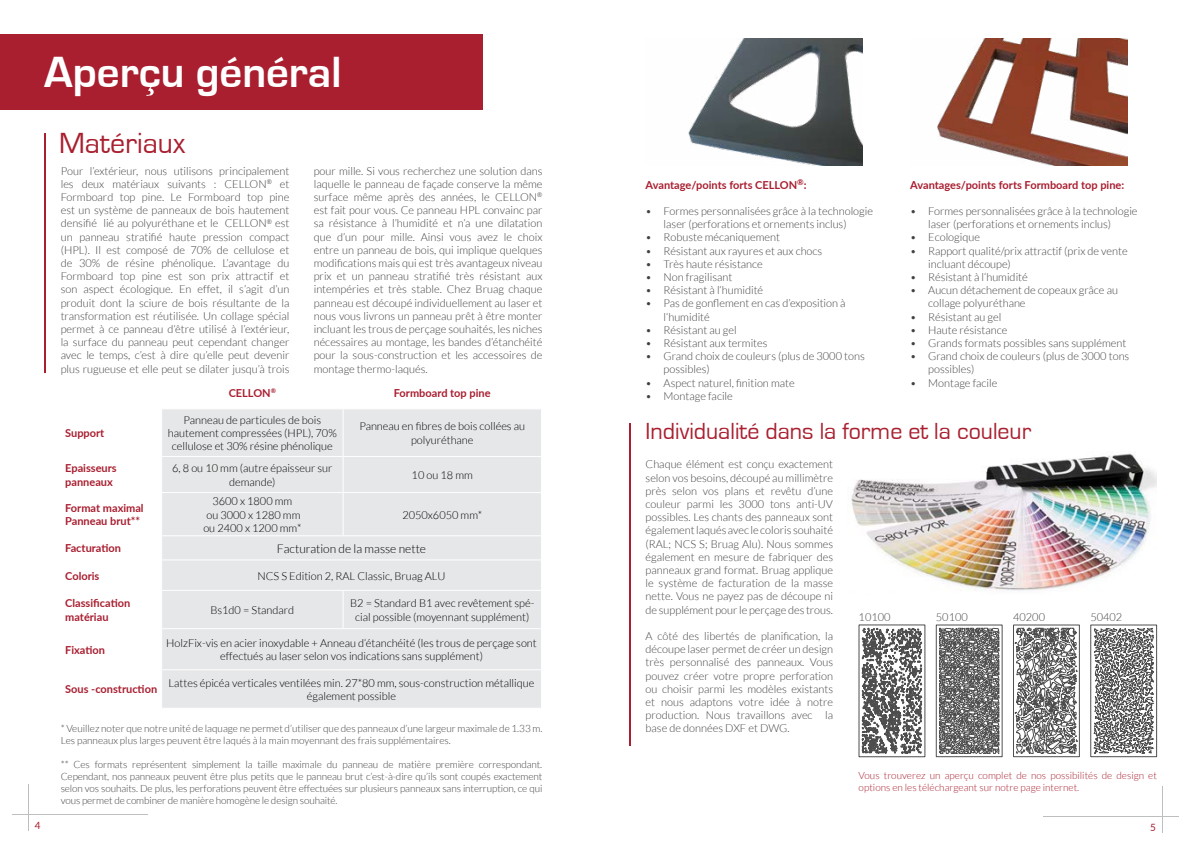
<style>
.page{position:relative;width:1191px;height:842px;background:#fff}
.page>*{position:absolute;margin:0;border:0;box-sizing:border-box;transform-origin:0 0}
.t1{font:700 45px "Eurostile";color:#fff}
.t2{font:30px "Eurostile";color:#a91f2f}
.t3{font:24px "Eurostile";color:#a91f2f}
.t4{font:300 12px "Lato";color:#000}
.t5{font:300 11px/13.2px "Lato";color:#414042}
.t6{font:300 11px/13.2px "Lato";color:#000;text-align:center}
.t7{font:700 11px/13.2px "Lato";color:#a91e30}
.t8{font:300 10px/12px "Lato";color:#414042}
.t9{font:300 10px/12px "Lato";color:#a91f2f}
.t10{font:10px "Lato";color:#a91f2f}
</style>
<div class="page">
<hr style="left:28px;top:785px;width:1px;height:46px;background:#bcbec0">
<hr style="left:12px;top:814px;width:135px;height:1px;background:#bcbec0">
<hr style="left:44px;top:133px;width:2px;height:240px;background:#a91f2f">
<div style="left:162px;top:409px;width:379px;height:299px;background:#e6e7e8"></div>
<hr style="left:161px;top:559px;width:182px;height:1px;background:#fff">
<hr style="left:343px;top:559px;width:199px;height:1px;background:#fff">
<hr style="left:161px;top:590px;width:182px;height:1px;background:#fff">
<hr style="left:343px;top:590px;width:199px;height:1px;background:#fff">
<hr style="left:342px;top:591px;width:1px;height:37px;background:#fff">
<hr style="left:161px;top:628px;width:182px;height:1px;background:#fff">
<hr style="left:343px;top:628px;width:199px;height:1px;background:#fff">
<hr style="left:161px;top:669px;width:182px;height:1px;background:#fff">
<hr style="left:343px;top:669px;width:199px;height:1px;background:#fff">
<div style="left:0;top:34px;width:482px;height:75px;background:#a91f2f"></div>
<svg style="left:146px;top:87px;width:8px;height:9px"></svg>
<hr style="left:1162px;top:787px;width:1px;height:46px;background:#bcbec0">
<hr style="left:1043px;top:816px;width:136px;height:1px;background:#bcbec0">
<hr style="left:629px;top:423px;width:2px;height:323px;background:#a91f2f">
<img style="left:851px;top:453px;width:305px;height:138px">
<svg style="left:858px;top:624px;width:67px;height:134px"></svg>
<svg style="left:935px;top:624px;width:67px;height:134px;background:#878787"></svg>
<svg style="left:1013px;top:624px;width:67px;height:134px"></svg>
<svg style="left:1090px;top:624px;width:68px;height:133px"></svg>
<img style="left:937px;top:38px;width:190px;height:128px">
<img style="left:688px;top:38px;width:174px;height:128px">
<h1 class="t1" style="left:44px;top:48px;width:298px">Apercu général</h1>
<h2 class="t2" style="left:59px;top:127px;width:128px">Matériaux</h2>
<p class="t5" style="left:61px;top:164px;width:230px;text-align:justify">Pour l’extérieur, nous utilisons principalement les deux matériaux suivants : CELLON<sup>®</sup> et Formboard top pine. Le Formboard top pine est un système de panneaux de bois hautement densifié lié au polyuréthane et le CELLON<sup>®</sup> est un panneau stratifié haute pression compact (HPL). Il est composé de 70% de cellulose et de 30% de résine phénolique. L’avantage du Formboard top pine est son prix attractif et son aspect écologique. En effet, il s’agit d’un produit dont la sciure de bois résultante de la transformation est réutilisée. Un collage spécial permet à ce panneau d’être utilisé à l’extérieur, la surface du panneau peut cependant changer avec le temps, c’est à dire qu’elle peut devenir plus rugueuse et elle peut se dilater jusqu’à trois</p>
<p class="t5" style="left:314px;top:164px;width:230px;text-align:justify">pour mille. Si vous recherchez une solution dans laquelle le panneau de façade conserve la même surface même après des années, le CELLON<sup>® </sup>est fait pour vous. Ce panneau HPL convainc par sa résistance à l’humidité et n’a une dilatation que d’un pour mille. Ainsi vous avez le choix entre un panneau de bois, qui implique quelques modifications mais qui est très avantageux niveau prix et un panneau stratifié très résistant aux intempéries et très stable. Chez Bruag chaque panneau est découpé individuellement au laser et nous vous livrons un panneau prêt à être monter incluant les trous de perçage souhaités, les niches nécessaires au montage, les bandes d’étanchéité pour la sous-construction et les accessoires de montage thermo-laqués.</p>
<p class="t7" style="left:65px;top:426px;width:41px">Support</p>
<p class="t7" style="left:229px;top:386px;width:49px">CELLON<sup>®</sup></p>
<p class="t7" style="left:394px;top:386px;width:98px">Formboard top pine</p>
<p class="t6" style="left:168px;top:413px;width:170px">Panneau de particules de bois hautement compressées (HPL), 70% cellulose et 30% résine phénolique</p>
<p class="t6" style="left:359px;top:420px;width:167px">Panneau en fibres de bois collées au polyuréthane</p>
<p class="t7" style="left:65px;top:461px;width:53px">Epaisseurs panneaux</p>
<p class="t6" style="left:172px;top:462px;width:162px">6, 8 ou 10 mm (autre épaisseur sur demande)</p>
<p class="t6" style="left:411px;top:468px;width:63px">10 ou 18 mm</p>
<p class="t7" style="left:65px;top:501px;width:80px">Format maximal<br>Panneau brut**</p>
<p class="t6" style="left:203px;top:495px;width:100px">3600 x 1800 mm<br>ou 3000 x 1280 mm ou 2400 x 1200 mm*</p>
<p class="t6" style="left:402px;top:508px;width:81px">2050x6050 mm*</p>
<p class="t7" style="left:65px;top:541px;width:57px">Facturation</p>
<p class="t4" style="left:277px;top:542px;width:151px">Facturation de la masse nette</p>
<p class="t7" style="left:65px;top:568px;width:36px">Coloris</p>
<p class="t6" style="left:257px;top:569px;width:190px">NCS S Edition 2, RAL Classic, Bruag ALU</p>
<p class="t7" style="left:65px;top:596px;width:67px">Classification matériau</p>
<p class="t6" style="left:210px;top:603px;width:85px">Bs1d0 = Standard</p>
<p class="t6" style="left:350px;top:597px;width:186px">B2 = Standard B1 avec revêtement spé&shy;cial possible (moyennant supplément)</p>
<p class="t7" style="left:65px;top:642px;width:41px">Fixation</p>
<p class="t6" style="left:166px;top:636px;width:372px">HolzFix-vis en acier inoxydable + Anneau d‘étanchéité (les trous de perçage sont effectués au laser selon vos indications sans supplément)</p>
<p class="t7" style="left:65px;top:682px;width:93px">Sous -construction</p>
<p class="t6" style="left:169px;top:676px;width:367px">Lattes épicéa verticales ventilées min. 27*80 mm, sous-construction métallique également possible</p>
<p class="t10" style="left:35px;top:818px;width:7px">4</p>
<p class="t8" style="left:61px;top:722px;width:483px">* Veuillez noter que notre unité de laquage ne permet d’utiliser que des panneaux d’une largeur maximale de 1.33 m.<br>Les panneaux plus larges peuvent être laqués à la main moyennant des frais supplémentaires.</p>
<p class="t8" style="left:61px;top:758px;width:483px;text-align:justify">** Ces formats représentent simplement la taille maximale du panneau de matière première correspondant.<br>Cependant, nos panneaux peuvent être plus petits que le panneau brut c’est-à-dire qu’ils sont coupés exactement selon vos souhaits. De plus, les perforations peuvent être effectuées sur plusieurs panneaux sans interruption, ce qui vous permet de combiner de manière homogène le design souhaité.</p>
<p class="t7" style="left:645px;top:177px;width:163px">Avantage/points forts CELLON<sup>®</sup>:</p>
<p class="t5" style="left:663px;top:204px;width:211px;text-indent:-18px">• Formes personnalisées grâce à la technologie laser (perforations et ornements inclus)</p>
<p class="t5" style="left:645px;top:231px;width:136px">• Robuste mécaniquement</p>
<p class="t5" style="left:645px;top:244px;width:178px">• Résistant aux rayures et aux chocs</p>
<p class="t5" style="left:645px;top:257px;width:119px">• Très haute résistance</p>
<p class="t5" style="left:645px;top:270px;width:88px">• Non fragilisant</p>
<p class="t5" style="left:645px;top:284px;width:119px">• Résistant à l‘humidité</p>
<p class="t5" style="left:663px;top:297px;width:183px;text-indent:-18px">• Pas de gonflement en cas d’exposition à l‘humidité</p>
<p class="t5" style="left:645px;top:323px;width:93px">• Résistant au gel</p>
<p class="t5" style="left:645px;top:336px;width:123px">• Résistant aux termites</p>
<p class="t5" style="left:663px;top:350px;width:203px;text-indent:-18px">• Grand choix de couleurs (plus de 3000 tons possibles)</p>
<p class="t5" style="left:645px;top:376px;width:151px">• Aspect naturel, finition mate</p>
<p class="t5" style="left:645px;top:389px;width:89px">• Montage facile</p>
<p class="t7" style="left:910px;top:177px;width:215px">Avantages/points forts Formboard top pine:</p>
<p class="t5" style="left:928px;top:204px;width:211px;text-indent:-18px">• Formes personnalisées grâce à la technologie laser (perforations et ornements inclus)</p>
<p class="t5" style="left:910px;top:231px;width:71px">• Ecologique</p>
<p class="t5" style="left:928px;top:244px;width:201px;text-indent:-18px">• Rapport qualité/prix attractif (prix de vente incluant découpe)</p>
<p class="t5" style="left:910px;top:270px;width:119px">• Résistant à l‘humidité</p>
<p class="t5" style="left:928px;top:284px;width:191px;text-indent:-18px">• Aucun détachement de copeaux grâce au collage polyuréthane</p>
<p class="t5" style="left:910px;top:310px;width:93px">• Résistant au gel</p>
<p class="t5" style="left:910px;top:323px;width:99px">• Haute résistance</p>
<p class="t5" style="left:910px;top:336px;width:217px">• Grands formats possibles sans supplément</p>
<p class="t5" style="left:928px;top:350px;width:203px;text-indent:-18px">• Grand choix de couleurs (plus de 3000 tons possibles)</p>
<p class="t5" style="left:910px;top:376px;width:89px">• Montage facile</p>
<h3 class="t3" style="left:645px;top:418px;width:387px">Individualité dans la forme et la couleur</h3>
<p class="t5" style="left:645px;top:458px;width:189px;text-align:justify">Chaque élément est conçu exactement selon vos besoins, découpé au millimètre près selon vos plans et revêtu d’une couleur parmi les 3000 tons anti-UV possibles. Les chants des panneaux sont également laqués avec le coloris souhaité (RAL; NCS S; Bruag Alu). Nous sommes également en mesure de fabriquer des panneaux grand format. Bruag applique le système de facturation de la masse nette. Vous ne payez pas de découpe ni de supplément pour le perçage des trous.</p>
<p class="t5" style="left:645px;top:629px;width:189px;text-align:justify">A côté des libertés de planification, la découpe laser permet de créer un design très personnalisé des panneaux. Vous pouvez créer votre propre perforation ou choisir parmi les modèles existants et nous adaptons votre idée à notre production. Nous travaillons avec la base de données DXF et DWG.</p>
<p class="t9" style="left:858px;top:770px;width:300px">Vous trouverez un aperçu complet de nos possibilités de design et options en les téléchargeant sur notre page internet.</p>
<p class="t5" style="left:858px;top:610px;width:33px">10100</p>
<p class="t5" style="left:936px;top:610px;width:33px">50100</p>
<p class="t5" style="left:1013px;top:610px;width:33px">40200</p>
<p class="t5" style="left:1090px;top:610px;width:33px">50402</p>
<p class="t10" style="left:1150px;top:820px;width:7px">5</p>
</div>
